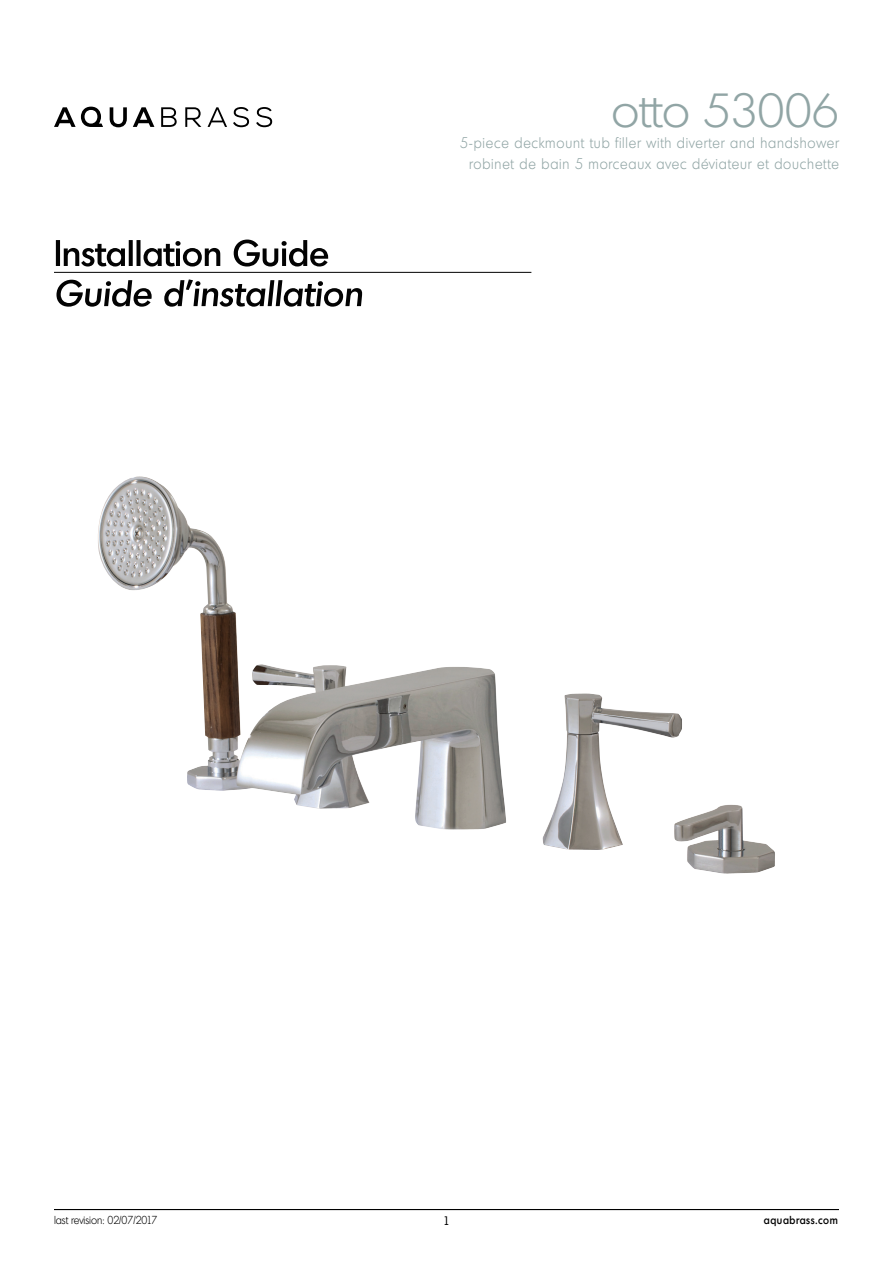
<style>
.page{position:relative;width:893px;height:1263px;background:#fff}
.page>*{position:absolute;margin:0;border:0;box-sizing:border-box;transform-origin:0 0}
.t1{font:300 46.5px "Montreal Serial";color:#91a5a5}
.t2{font:300 15px/21px "Montreal Serial";letter-spacing:.06em;color:#91a5a5;text-align:right;scale:.9 1}
.t3{font:12px "Montreal Serial";color:#000}
.t4{font:300 11.25px "Montreal Serial";color:#000;scale:.9 1}
.t5{font:500 11.25px "Montreal Serial";letter-spacing:.06em;color:#000;scale:.9 1}
</style>
<div class="page">
<hr style="left:54px;top:1209px;width:785px;height:1px;background:#000">
<svg style="left:110px;top:107px;width:17px;height:20px"></svg>
<svg style="left:133px;top:107px;width:21px;height:20px"></svg>
<svg style="left:161px;top:107px;width:16px;height:20px"></svg>
<svg style="left:185px;top:107px;width:16px;height:20px"></svg>
<svg style="left:208px;top:107px;width:19px;height:20px"></svg>
<svg style="left:233px;top:107px;width:16px;height:20px"></svg>
<svg style="left:256px;top:107px;width:16px;height:20px"></svg>
<svg style="left:54px;top:107px;width:49px;height:20px"></svg>
<svg style="left:56px;top:279px;width:306px;height:28px"></svg>
<hr style="left:54px;top:272px;width:477px;height:1px;background:#000">
<svg style="left:56px;top:240px;width:272px;height:26px"></svg>
<img style="left:98px;top:476px;width:484px;height:354px">
<h1 class="t1" style="left:611px;top:82px;width:229px">otto 53006</h1>
<p class="t2" style="left:460px;top:132px;width:423px">5-piece deckmount tub filler with diverter and handshower robinet de bain 5 morceaux avec déviateur et douchette</p>
<p class="t4" style="left:54px;top:1213px;width:116px">last revision: 02/07/2017</p>
<p class="t3" style="left:443px;top:1213px;width:8px">1</p>
<p class="t5" style="left:764px;top:1213px;width:84px">aquabrass.com</p>
</div>
